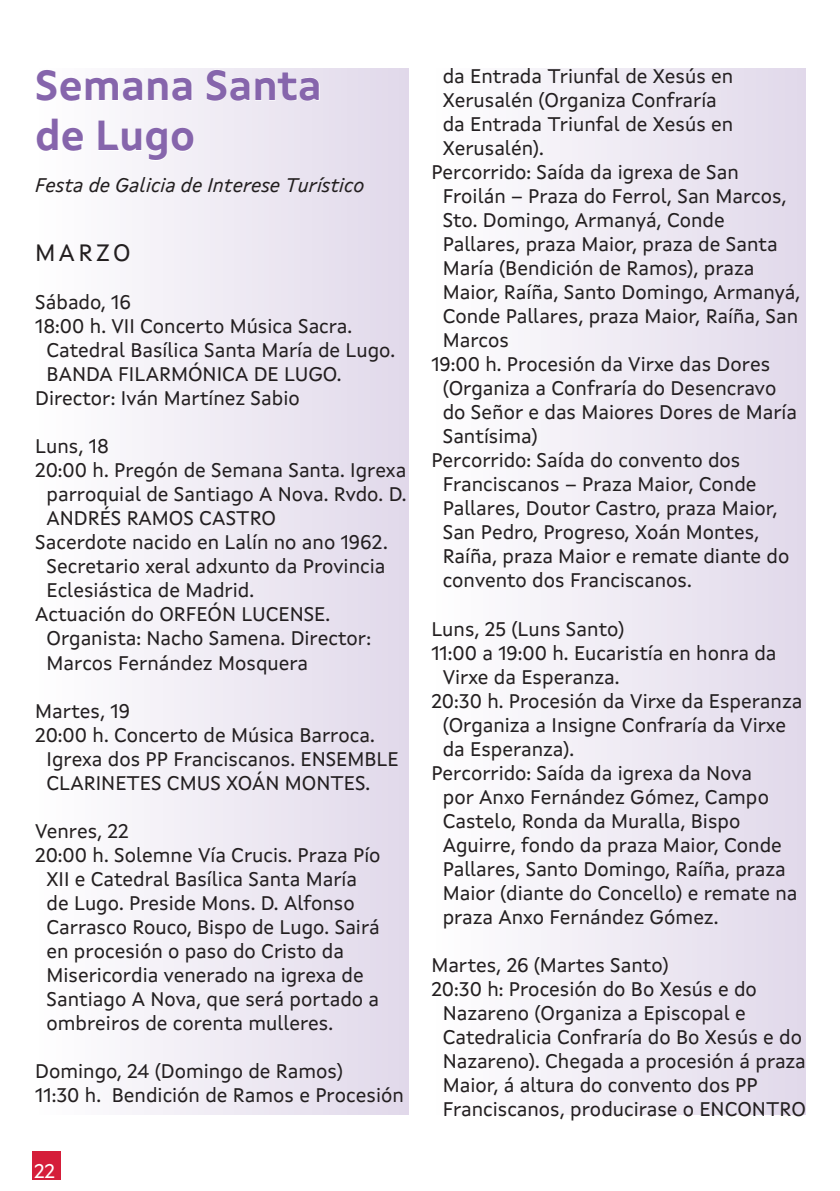
<style>
.page{position:relative;width:840px;height:1191px;background:#fff}
.page>*{position:absolute;margin:0;border:0;box-sizing:border-box;transform-origin:0 0}
.t1{font:700 42px/50.4px "Xunta Sans";color:#8665ac}
.t2{font:24px "Xunta Sans";letter-spacing:.14em;color:#231f20}
.t3{font:20px/24px "Xunta Sans";color:#231f20}
.t4{font:italic 20px "Xunta Sans";color:#231f20}
.t5{font:20px "Xunta Sans";color:#fff}
</style>
<div class="page">
<div style="left:32px;top:1150px;width:28px;height:29px;background:#d51e3a"></div>
<div style="left:34px;top:68px;width:374px;height:1047px;background:linear-gradient(to right,#fff,#e1d9ea)"></div>
<svg style="left:36px;top:69px;width:157px;height:33px"></svg>
<svg style="left:206px;top:69px;width:114px;height:33px"></svg>
<svg style="left:36px;top:118px;width:48px;height:34px"></svg>
<div style="left:98px;top:120px;width:96px;height:41px;background:#f6f4f9"></div>
<div style="left:431px;top:68px;width:374px;height:1047px;background:linear-gradient(to right,#fff,#e1d9ea)"></div>
<h1 class="t1" style="left:35px;top:60px;width:288px">Semana Santa de Lugo</h1>
<p class="t4" style="left:35px;top:172px;width:330px">Festa de Galicia de Interese Turístico</p>
<p class="t2" style="left:35px;top:238px;width:97px">MARZO</p>
<p class="t3" style="left:35px;top:290px;width:97px">Sábado, 16</p>
<p class="t3" style="left:35px;top:314px;width:318px">18:00 h. VII Concerto Música Sacra.</p>
<p class="t3" style="left:46px;top:338px;width:350px">Catedral Basílica Santa María de Lugo.</p>
<p class="t3" style="left:46px;top:362px;width:296px">BANDA FILARMÓNICA DE LUGO.</p>
<p class="t3" style="left:35px;top:386px;width:266px">Director: Iván Martínez Sabio</p>
<p class="t3" style="left:35px;top:434px;width:75px">Luns, 18</p>
<p class="t3" style="left:35px;top:458px;width:372px">20:00 h. Pregón de Semana Santa. Igrexa</p>
<p class="t3" style="left:46px;top:482px;width:361px">parroquial de Santiago A Nova. Rvdo. D.</p>
<p class="t3" style="left:46px;top:506px;width:231px">ANDRÉS RAMOS CASTRO</p>
<p class="t3" style="left:35px;top:530px;width:354px">Sacerdote nacido en Lalín no ano 1962.</p>
<p class="t3" style="left:46px;top:554px;width:340px">Secretario xeral adxunto da Provincia</p>
<p class="t3" style="left:46px;top:578px;width:209px">Eclesiástica de Madrid.</p>
<p class="t3" style="left:35px;top:602px;width:296px">Actuación do ORFEÓN LUCENSE.</p>
<p class="t3" style="left:46px;top:626px;width:326px">Organista: Nacho Samena. Director:</p>
<p class="t3" style="left:46px;top:650px;width:263px">Marcos Fernández Mosquera</p>
<p class="t3" style="left:35px;top:698px;width:96px">Martes, 19</p>
<p class="t3" style="left:35px;top:722px;width:341px">20:00 h. Concerto de Música Barroca.</p>
<p class="t3" style="left:46px;top:746px;width:353px">Igrexa dos PP Franciscanos. ENSEMBLE</p>
<p class="t3" style="left:46px;top:770px;width:325px">CLARINETES CMUS XOÁN MONTES.</p>
<p class="t3" style="left:35px;top:818px;width:95px">Venres, 22</p>
<p class="t3" style="left:35px;top:842px;width:347px">20:00 h. Solemne Vía Crucis. Praza Pío</p>
<p class="t3" style="left:46px;top:866px;width:312px">XII e Catedral Basílica Santa María</p>
<p class="t3" style="left:46px;top:890px;width:309px">de Lugo. Preside Mons. D. Alfonso</p>
<p class="t3" style="left:46px;top:914px;width:334px">Carrasco Rouco, Bispo de Lugo. Sairá</p>
<p class="t3" style="left:46px;top:938px;width:299px">en procesión o paso do Cristo da</p>
<p class="t3" style="left:46px;top:962px;width:318px">Misericordia venerado na igrexa de</p>
<p class="t3" style="left:46px;top:986px;width:334px">Santiago A Nova, que será portado a</p>
<p class="t3" style="left:46px;top:1010px;width:288px">ombreiros de corenta mulleres.</p>
<p class="t3" style="left:35px;top:1058px;width:370px">Domingo, 24 (Domingo de Ramos)<br>11:30 h. Bendición de Ramos e Procesión</p>
<p class="t5" style="left:34px;top:1158px;width:22px">22</p>
<p class="t3" style="left:442px;top:64px;width:292px">da Entrada Triunfal de Xesús en</p>
<p class="t3" style="left:442px;top:88px;width:275px">Xerusalén (Organiza Confraría</p>
<p class="t3" style="left:442px;top:112px;width:292px">da Entrada Triunfal de Xesús en</p>
<p class="t3" style="left:442px;top:136px;width:103px">Xerusalén).</p>
<p class="t3" style="left:431px;top:160px;width:309px">Percorrido: Saída da igrexa de San</p>
<p class="t3" style="left:442px;top:184px;width:345px">Froilán – Praza do Ferrol, San Marcos,</p>
<p class="t3" style="left:442px;top:208px;width:283px">Sto. Domingo, Armanyá, Conde</p>
<p class="t3" style="left:442px;top:232px;width:336px">Pallares, praza Maior, praza de Santa</p>
<p class="t3" style="left:442px;top:256px;width:313px">María (Bendición de Ramos), praza</p>
<p class="t3" style="left:442px;top:280px;width:359px">Maior, Raíña, Santo Domingo, Armanyá,</p>
<p class="t3" style="left:442px;top:304px;width:357px">Conde Pallares, praza Maior, Raíña, San</p>
<p class="t3" style="left:442px;top:328px;width:68px">Marcos</p>
<p class="t3" style="left:431px;top:352px;width:340px">19:00 h. Procesión da Virxe das Dores</p>
<p class="t3" style="left:442px;top:376px;width:335px">(Organiza a Confraría do Desencravo</p>
<p class="t3" style="left:442px;top:400px;width:355px">do Señor e das Maiores Dores de María</p>
<p class="t3" style="left:442px;top:424px;width:96px">Santísima)</p>
<p class="t3" style="left:431px;top:448px;width:310px">Percorrido: Saída do convento dos</p>
<p class="t3" style="left:442px;top:472px;width:315px">Franciscanos – Praza Maior, Conde</p>
<p class="t3" style="left:442px;top:496px;width:336px">Pallares, Doutor Castro, praza Maior,</p>
<p class="t3" style="left:442px;top:520px;width:318px">San Pedro, Progreso, Xoán Montes,</p>
<p class="t3" style="left:442px;top:544px;width:348px">Raíña, praza Maior e remate diante do</p>
<p class="t3" style="left:442px;top:568px;width:250px">convento dos Franciscanos.</p>
<p class="t3" style="left:431px;top:616px;width:194px">Luns, 25 (Luns Santo)</p>
<p class="t3" style="left:431px;top:640px;width:346px">11:00 a 19:00 h. Eucaristía en honra da</p>
<p class="t3" style="left:442px;top:664px;width:178px">Virxe da Esperanza.</p>
<p class="t3" style="left:431px;top:688px;width:372px">20:30 h. Procesión da Virxe da Esperanza</p>
<p class="t3" style="left:442px;top:712px;width:345px">(Organiza a Insigne Confraría da Virxe</p>
<p class="t3" style="left:442px;top:736px;width:133px">da Esperanza).</p>
<p class="t3" style="left:431px;top:760px;width:322px">Percorrido: Saída da igrexa da Nova</p>
<p class="t3" style="left:442px;top:784px;width:327px">por Anxo Fernández Gómez, Campo</p>
<p class="t3" style="left:442px;top:808px;width:299px">Castelo, Ronda da Muralla, Bispo</p>
<p class="t3" style="left:442px;top:832px;width:340px">Aguirre, fondo da praza Maior, Conde</p>
<p class="t3" style="left:442px;top:856px;width:344px">Pallares, Santo Domingo, Raíña, praza</p>
<p class="t3" style="left:442px;top:880px;width:356px">Maior (diante do Concello) e remate na</p>
<p class="t3" style="left:442px;top:904px;width:277px">praza Anxo Fernández Gómez.</p>
<p class="t3" style="left:431px;top:952px;width:239px">Martes, 26 (Martes Santo)</p>
<p class="t3" style="left:431px;top:976px;width:327px">20:30 h: Procesión do Bo Xesús e do</p>
<p class="t3" style="left:442px;top:1000px;width:304px">Nazareno (Organiza a Episcopal e</p>
<p class="t3" style="left:442px;top:1024px;width:360px">Catedralicia Confraría do Bo Xesús e do</p>
<p class="t3" style="left:442px;top:1048px;width:364px">Nazareno). Chegada a procesión á praza</p>
<p class="t3" style="left:442px;top:1072px;width:316px">Maior, á altura do convento dos PP</p>
<p class="t3" style="left:442px;top:1096px;width:364px">Franciscanos, producirase o ENCONTRO</p>
</div>
